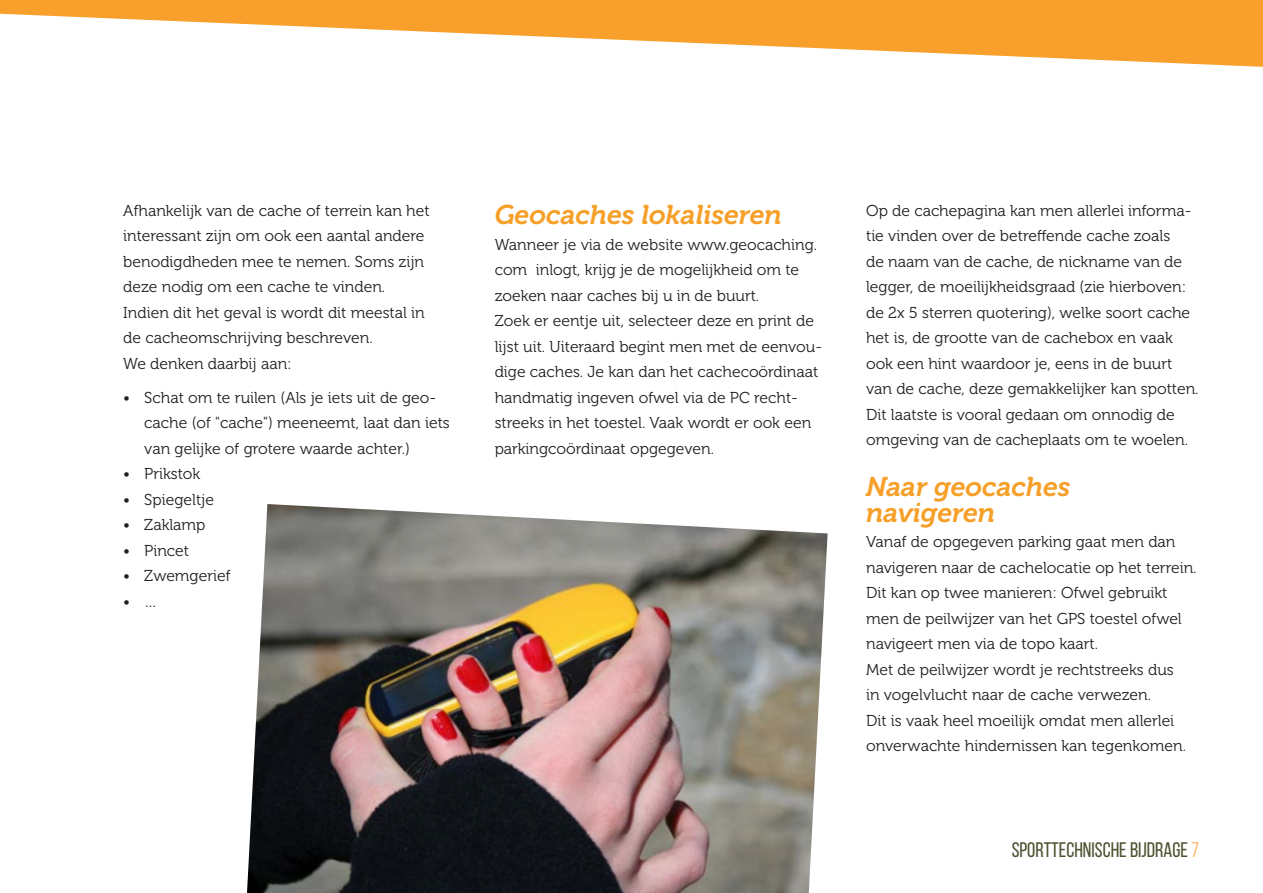
<style>
.page{position:relative;width:1263px;height:893px;background:#fff}
.page>*{position:absolute;margin:0;border:0;box-sizing:border-box;transform-origin:0 0}
.t1{font:italic 27px/25.5px "Museo 700";color:#f7a029}
.t2{font:21px "Bebas Neue";color:#4b5431}
.t3{font:15.75px/25.5px "Museo 300";color:#231f20}
.s1{color:#f8a02b}
</style>
<div class="page">
<svg style="left:0;top:0;width:1263px;height:67px;fill:#f8a02b"></svg>
<img style="left:247px;top:504px;width:581px;height:389px">
<p class="t3" style="left:123px;top:198px;width:308px">Afhankelijk van de cache of terrein kan het interessant zijn om ook een aantal andere benodigdheden mee te nemen. Soms zijn deze nodig om een cache te vinden.<br>Indien dit het geval is wordt dit meestal in de cacheomschrijving beschreven.<br>We denken daarbij aan:</p>
<p class="t3" style="left:144px;top:385px;width:307px;text-indent:-21px">• Schat om te ruilen (Als je iets uit de geo&shy;cache (of "cache") meeneemt, laat dan iets van gelijke of grotere waarde achter.)</p>
<p class="t3" style="left:123px;top:462px;width:78px">• Prikstok</p>
<p class="t3" style="left:123px;top:487px;width:92px">• Spiegeltje</p>
<p class="t3" style="left:123px;top:513px;width:84px">• Zaklamp</p>
<p class="t3" style="left:123px;top:538px;width:67px">• Pincet</p>
<p class="t3" style="left:123px;top:564px;width:109px">• Zwemgerief</p>
<p class="t3" style="left:123px;top:589px;width:35px">• …</p>
<h1 class="t1" style="left:495px;top:202px;width:289px">Geocaches lokaliseren</h1>
<p class="t3" style="left:495px;top:232px;width:329px">Wanneer je via de website www.geocaching. com inlogt, krijg je de mogelijkheid om te zoeken naar caches bij u in de buurt.<br>Zoek er eentje uit, selecteer deze en print de lijst uit. Uiteraard begint men met de eenvou&shy;dige caches. Je kan dan het cachecoördinaat handmatig ingeven ofwel via de PC recht&shy;streeks in het toestel. Vaak wordt er ook een parkingcoördinaat opgegeven.</p>
<p class="t3" style="left:866px;top:198px;width:334px">Op de cachepagina kan men allerlei informa&shy;tie vinden over de betreffende cache zoals<br>de naam van de cache, de nickname van de legger, de moeilijkheidsgraad (zie hierboven: de 2x 5 sterren quotering), welke soort cache het is, de grootte van de cachebox en vaak ook een hint waardoor je, eens in de buurt van de cache, deze gemakkelijker kan spotten.<br>Dit laatste is vooral gedaan om onnodig de omgeving van de cacheplaats om te woelen.</p>
<h1 class="t1" style="left:866px;top:474px;width:206px">Naar geocaches navigeren</h1>
<p class="t3" style="left:866px;top:530px;width:332px">Vanaf de opgegeven parking gaat men dan navigeren naar de cachelocatie op het terrein.<br>Dit kan op twee manieren: Ofwel gebruikt men de peilwijzer van het GPS toestel ofwel navigeert men via de topo kaart.<br>Met de peilwijzer wordt je rechtstreeks dus<br>in vogelvlucht naar de cache verwezen.<br>Dit is vaak heel moeilijk omdat men allerlei onverwachte hindernissen kan tegenkomen.</p>
<h2 class="t2" style="left:1012px;top:838px;width:189px">SPORTTECHNISCHE BIJDRAGE <span class="s1">7</span></h2>
</div>
